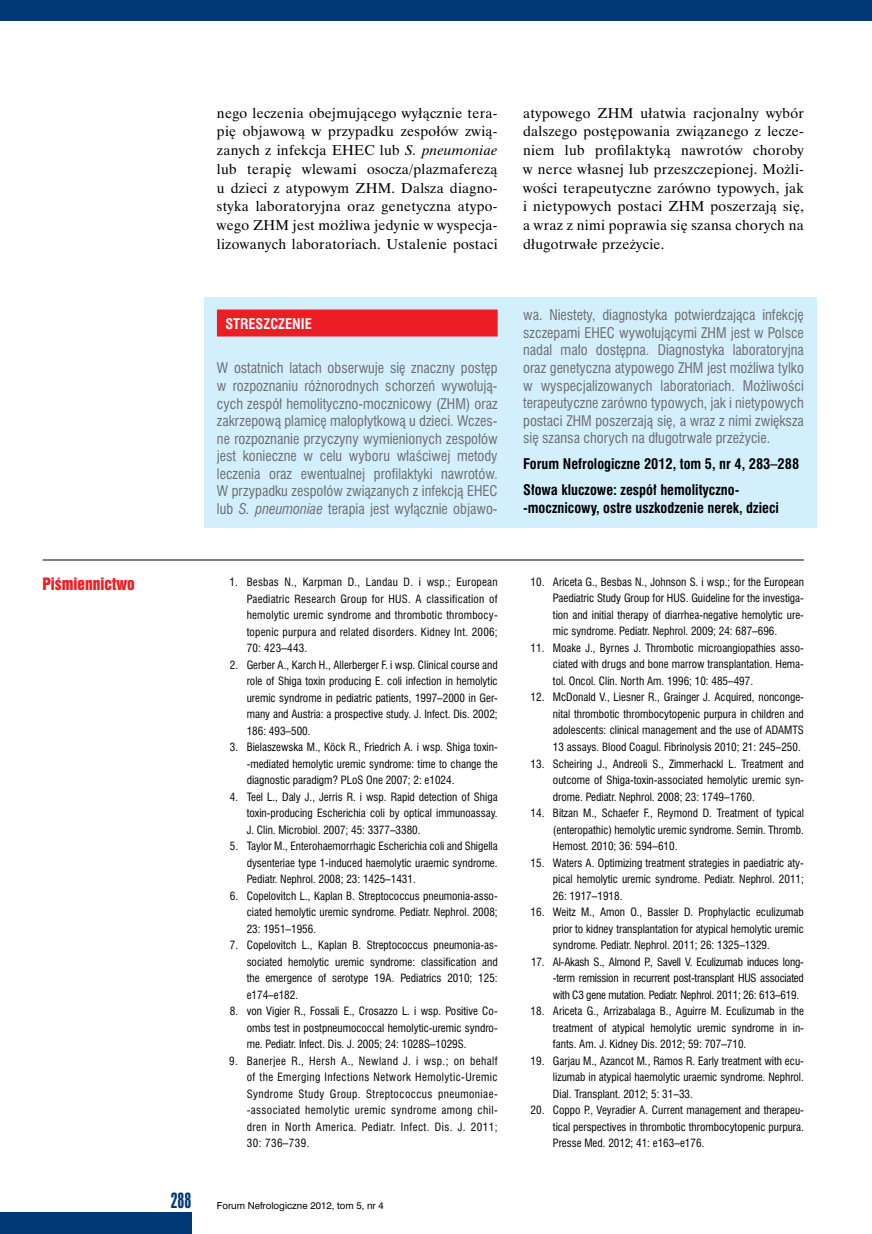
<style>
.page{position:relative;width:872px;height:1234px;background:#fff}
.page>*{position:absolute;margin:0;border:0;box-sizing:border-box;transform-origin:0 0}
.t1{font:18px "Swis 924 PL";color:#003976}
.t2{font:14.25px/18.8px "Time Ibis EE";letter-spacing:.02em;color:#000;text-align:justify}
.t3{font:14.25px "Swis 921 PL";color:#ed1d24}
.t4{font:13.5px/17.5px "Swis 721 Cn PL";color:#6d6e71;text-align:justify}
.t5{font:700 13.5px/26.1px "Swis 721 Cn PL";color:#000}
.t6{font:700 13.5px "Swis 721 Cn PL";color:#fff}
.t7{font:10.5px/16.5px "Swis 721 Cn PL";color:#000;text-align:justify}
.t8{font:9px "Swis 721 PL";color:#000}
.s1{font-style:italic}
</style>
<div class="page">
<div style="left:0;top:0;width:872px;height:21px;background:#003976"></div>
<div style="left:0;top:1212px;width:191px;height:21px;background:#003976"></div>
<hr style="left:43px;top:559px;width:761px;height:1px;background:#000">
<div style="left:204px;top:297px;width:612px;height:230px;background:#d4effc"></div>
<div style="left:217px;top:309px;width:280px;height:27px;background:#ed1d24"></div>
<h2 class="t3" style="left:43px;top:573px;width:94px">Piśmiennictwo</h2>
<p class="t2" style="left:217px;top:103px;width:282px">nego leczenia obejmującego wyłącznie tera&shy;pię objawową w przypadku zespołów zwią&shy;zanych z infekcja EHEC lub <span class="s1">S. pneumoniae </span>lub terapię wlewami osocza/plazmaferezą u dzieci z atypowym ZHM. Dalsza diagno&shy;styka laboratoryjna oraz genetyczna atypo&shy;wego ZHM jest możliwa jedynie w wyspecja&shy;lizowanych laboratoriach. Ustalenie postaci</p>
<p class="t2" style="left:523px;top:103px;width:282px">atypowego ZHM ułatwia racjonalny wybór dalszego postępowania związanego z lecze&shy;niem lub profilaktyką nawrotów choroby w nerce własnej lub przeszczepionej. Możli&shy;wości terapeutyczne zarówno typowych, jak i nietypowych postaci ZHM poszerzają się, a wraz z nimi poprawia się szansa chorych na długotrwałe przeżycie.</p>
<p class="t6" style="left:225px;top:315px;width:82px">STRESZCZENIE</p>
<p class="t4" style="left:217px;top:359px;width:282px">W ostatnich latach obserwuje się znaczny postęp w rozpoznaniu różnorodnych schorzeń wywołują&shy;cych zespół hemolityczno-mocznicowy (ZHM) oraz zakrzepową plamicę małopłytkową u dzieci. Wczes&shy;ne rozpoznanie przyczyny wymienionych zespołów jest konieczne w celu wyboru właściwej metody leczenia oraz ewentualnej profilaktyki nawrotów.<br>W przypadku zespołów związanych z infekcją EHEC lub <span class="s1">S. pneumoniae</span> terapia jest wyłącznie objawo-</p>
<p class="t7" style="left:247px;top:573px;width:252px;text-indent:-17px">1. Besbas N., Karpman D., Landau D. i wsp.; European Paediatric Research Group for HUS. A classification of hemolytic uremic syndrome and thrombotic thrombocy&shy;topenic purpura and related disorders. Kidney Int. 2006; 70: 423–443.</p>
<p class="t7" style="left:247px;top:656px;width:252px;text-indent:-17px">2. Gerber A., Karch H., Allerberger F. i wsp. Clinical course and role of Shiga toxin producing E. coli infection in hemolytic uremic syndrome in pediatric patients, 1997–2000 in Ger&shy;many and Austria: a prospective study. J. Infect. Dis. 2002; 186: 493–500.</p>
<p class="t7" style="left:247px;top:738px;width:252px;text-indent:-17px">3. Bielaszewska M., Köck R., Friedrich A. i wsp. Shiga toxin--mediated hemolytic uremic syndrome: time to change the diagnostic paradigm? PLoS One 2007; 2: e1024.</p>
<p class="t7" style="left:247px;top:788px;width:252px;text-indent:-17px">4. Teel L., Daly J., Jerris R. i wsp. Rapid detection of Shiga toxin-producing Escherichia coli by optical immunoassay.<br>J. Clin. Microbiol. 2007; 45: 3377–3380.</p>
<p class="t7" style="left:247px;top:837px;width:252px;text-indent:-17px">5. Taylor M., Enterohaemorrhagic Escherichia coli and Shigella dysenteriae type 1-induced haemolytic uraemic syndrome.<br>Pediatr. Nephrol. 2008; 23: 1425–1431.</p>
<p class="t7" style="left:247px;top:887px;width:252px;text-indent:-17px">6. Copelovitch L., Kaplan B. Streptococcus pneumonia-asso&shy;ciated hemolytic uremic syndrome. Pediatr. Nephrol. 2008; 23: 1951–1956.</p>
<p class="t7" style="left:247px;top:936px;width:252px;text-indent:-17px">7. Copelovitch L., Kaplan B. Streptococcus pneumonia-as&shy;sociated hemolytic uremic syndrome: classification and the emergence of serotype 19A. Pediatrics 2010; 125: e174–e182.</p>
<p class="t7" style="left:247px;top:1002px;width:252px;text-indent:-17px">8. von Vigier R., Fossali E., Crosazzo L. i wsp. Positive Co&shy;ombs test in postpneumococcal hemolytic-uremic syndro&shy;me. Pediatr. Infect. Dis. J. 2005; 24: 1028S–1029S.</p>
<p class="t7" style="left:247px;top:1052px;width:252px;text-indent:-18px">9. Banerjee R., Hersh A., Newland J. i wsp.; on behalf of the Emerging Infections Network Hemolytic-Uremic Syndrome Study Group. Streptococcus pneumoniae--associated hemolytic uremic syndrome among chil&shy;dren in North America. Pediatr. Infect. Dis. J. 2011; 30: 736–739.</p>
<h1 class="t1" style="left:171px;top:1187px;width:22px">288</h1>
<p class="t8" style="left:217px;top:1199px;width:168px">Forum Nefrologiczne 2012, tom 5, nr 4</p>
<p class="t4" style="left:523px;top:306px;width:282px">wa. Niestety, diagnostyka potwierdzająca infekcję szczepami EHEC wywołującymi ZHM jest w Polsce nadal mało dostępna. Diagnostyka laboratoryjna oraz genetyczna atypowego ZHM jest możliwa tylko w wyspecjalizowanych laboratoriach. Możliwości terapeutyczne zarówno typowych, jak i nietypowych postaci ZHM poszerzają się, a wraz z nimi zwiększa się szansa chorych na długotrwałe przeżycie.</p>
<p class="t5" style="left:523px;top:451px;width:277px">Forum Nefrologiczne 2012, tom 5, nr 4, 283–288<br>Słowa kluczowe: zespół hemolityczno-</p>
<p class="t5" style="left:523px;top:494px;width:257px">-mocznicowy, ostre uszkodzenie nerek, dzieci</p>
<p class="t7" style="left:553px;top:573px;width:252px;text-indent:-22px">10. Ariceta G., Besbas N., Johnson S. i wsp.; for the European Paediatric Study Group for HUS. Guideline for the investiga&shy;tion and initial therapy of diarrhea-negative hemolytic ure&shy;mic syndrome. Pediatr. Nephrol. 2009; 24: 687–696.</p>
<p class="t7" style="left:553px;top:639px;width:252px;text-indent:-22px">11. Moake J., Byrnes J. Thrombotic microangiopathies asso&shy;ciated with drugs and bone marrow transplantation. Hema&shy;tol. Oncol. Clin. North Am. 1996; 10: 485–497.</p>
<p class="t7" style="left:553px;top:689px;width:252px;text-indent:-22px">12. McDonald V., Liesner R., Grainger J. Acquired, nonconge&shy;nital thrombotic thrombocytopenic purpura in children and adolescents: clinical management and the use of ADAMTS 13 assays. Blood Coagul. Fibrinolysis 2010; 21: 245–250.</p>
<p class="t7" style="left:553px;top:755px;width:252px;text-indent:-22px">13. Scheiring J., Andreoli S., Zimmerhackl L. Treatment and outcome of Shiga-toxin-associated hemolytic uremic syn&shy;drome. Pediatr. Nephrol. 2008; 23: 1749–1760.</p>
<p class="t7" style="left:553px;top:804px;width:252px;text-indent:-22px">14. Bitzan M., Schaefer F., Reymond D. Treatment of typical (enteropathic) hemolytic uremic syndrome. Semin. Thromb.<br>Hemost. 2010; 36: 594–610.</p>
<p class="t7" style="left:553px;top:854px;width:252px;text-indent:-22px">15. Waters A. Optimizing treatment strategies in paediatric aty&shy;pical hemolytic uremic syndrome. Pediatr. Nephrol. 2011; 26: 1917–1918.</p>
<p class="t7" style="left:553px;top:903px;width:252px;text-indent:-22px">16. Weitz M., Amon O., Bassler D. Prophylactic eculizumab prior to kidney transplantation for atypical hemolytic uremic syndrome. Pediatr. Nephrol. 2011; 26: 1325–1329.</p>
<p class="t7" style="left:553px;top:953px;width:252px;text-indent:-22px">17. Al-Akash S., Almond P., Savell V. Eculizumab induces long--term remission in recurrent post-transplant HUS associated with C3 gene mutation. Pediatr. Nephrol. 2011; 26: 613–619.</p>
<p class="t7" style="left:553px;top:1002px;width:252px;text-indent:-22px">18. Ariceta G., Arrizabalaga B., Aguirre M. Eculizumab in the treatment of atypical hemolytic uremic syndrome in in&shy;fants. Am. J. Kidney Dis. 2012; 59: 707–710.</p>
<p class="t7" style="left:553px;top:1052px;width:252px;text-indent:-22px">19. Garjau M., Azancot M., Ramos R. Early treatment with ecu&shy;lizumab in atypical haemolytic uraemic syndrome. Nephrol.<br>Dial. Transplant. 2012; 5: 31–33.</p>
<p class="t7" style="left:553px;top:1101px;width:252px;text-indent:-22px">20. Coppo P., Veyradier A. Current management and therapeu&shy;tical perspectives in thrombotic thrombocytopenic purpura.<br>Presse Med. 2012; 41: e163–e176.</p>
</div>
